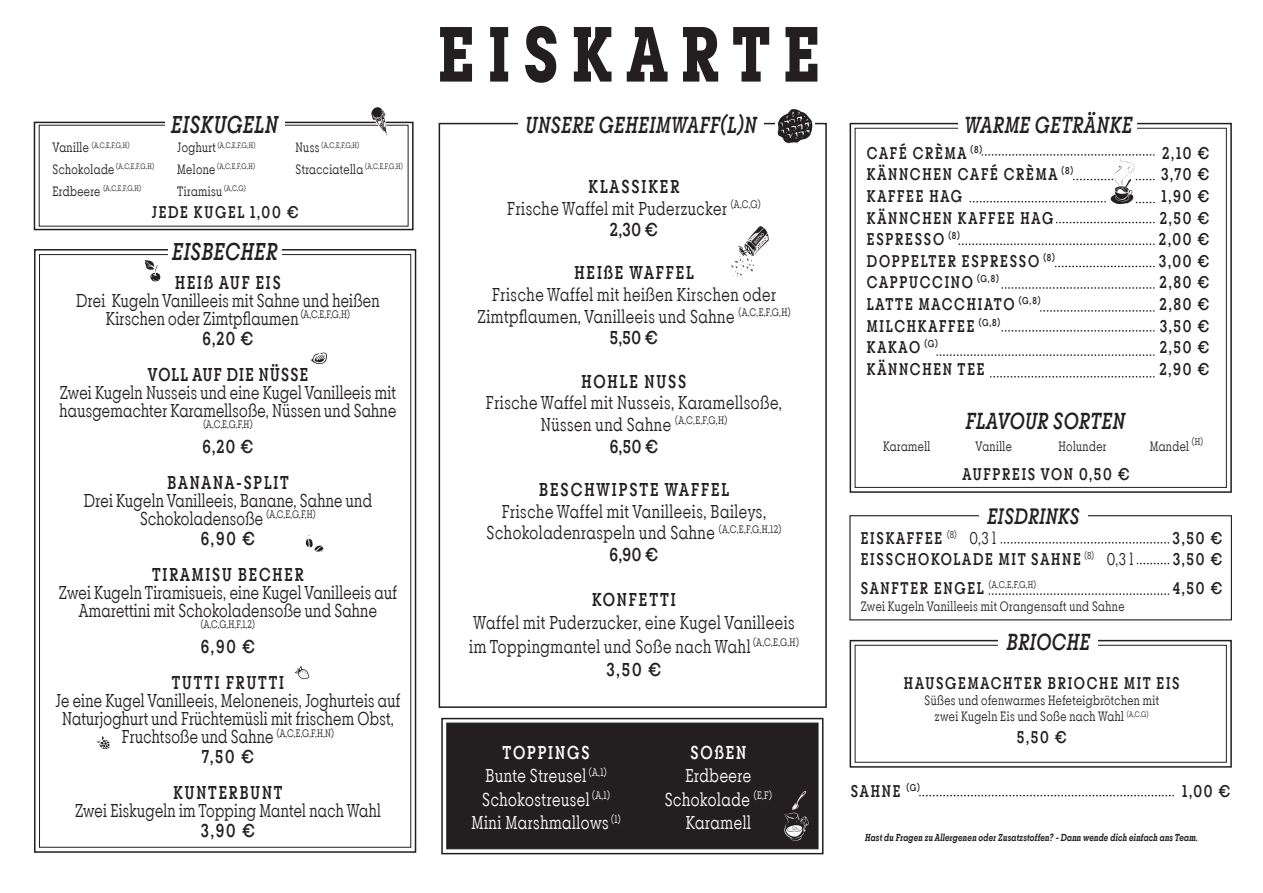
<style>
.page{position:relative;width:1263px;height:893px;background:#fff}
.page>*{position:absolute;margin:0;border:0;box-sizing:border-box;transform-origin:0 0}
.t1{font:700 82.5px "Breton";letter-spacing:.2em;color:#231f20;scale:.82 1}
.t2{font:italic 500 25.95px "Breton";letter-spacing:.035em;color:#231f20;scale:.82 1}
.t3{font:italic 500 24.75px "Breton";letter-spacing:.035em;color:#231f20;scale:.82 1}
.t4{font:italic 500 23.7px "Breton";letter-spacing:.035em;color:#231f20;scale:.82 1}
.t5{font:19.8px/18px "Breton";letter-spacing:.02em;color:#231f20;text-align:center;scale:.8 1}
.t6{font:19.8px/21.6px "Breton";letter-spacing:.02em;color:#231f20;text-align:center;scale:.82 1}
.t7{font:19.8px/23.4px "Breton";letter-spacing:.035em;color:#fff;text-align:center;scale:.82 1}
.t8{font:500 19.8px/36px "Breton";letter-spacing:.12em;color:#231f20;text-align:center;scale:.8 1}
.t9{font:500 19.8px "Breton";letter-spacing:.12em;color:#231f20;scale:.82 1}
.t10{font:500 19.8px/36px "Breton";letter-spacing:.08em;color:#231f20;text-align:center;scale:.8 1}
.t11{font:500 19.8px "Breton";letter-spacing:.12em;color:#fff;scale:.82 1}
.t12{font:500 18px/21.6px "Breton";letter-spacing:.12em;color:#231f20;scale:.82 1}
.t13{font:14.4px/16.2px "Breton";letter-spacing:.035em;color:#231f20;text-align:center;scale:.82 1}
.t14{font:11.55px "Breton";color:#231f20;scale:.8 1}
.t15{font:italic 600 10.8px "Breton";letter-spacing:.035em;color:#231f20;scale:.82 1}
.t16{font:10.5px "Breton";color:#231f20;scale:.82 1}
.t17{font:8.4px "Breton";color:#231f20;scale:.82 1}
.s1{font-size:14.4px}
.s2{font-weight:500}
.s3{font-weight:400}
.s4{font-weight:500;font-size:18px}
</style>
<div class="page">
<div style="left:849px;top:515px;width:383px;height:105px;border:1px solid #231f20"></div>
<div style="left:979px;top:503px;width:108px;height:32px;background:#fff"></div>
<div style="left:441px;top:718px;width:382px;height:136px;border:2px solid #231f20"></div>
<div style="left:446px;top:723px;width:372px;height:126px;background:#231f20;border:1px solid #231f20"></div>
<div style="left:34px;top:249px;width:382px;height:604px;border:2px solid #231f20"></div>
<div style="left:850px;top:123px;width:382px;height:370px;border:2px solid #231f20"></div>
<div style="left:168px;top:244px;width:114px;height:15px;background:#fff"></div>
<div style="left:958px;top:120px;width:179px;height:13px;background:#fff"></div>
<svg style="left:1001px;top:542px;width:168px;height:2px"></svg>
<svg style="left:1137px;top:563px;width:32px;height:1px"></svg>
<svg style="left:989px;top:593px;width:180px;height:2px"></svg>
<svg style="left:96px;top:736px;width:14px;height:13px"></svg>
<svg style="left:145px;top:260px;width:16px;height:21px"></svg>
<svg style="left:311px;top:353px;width:16px;height:11px"></svg>
<svg style="left:306px;top:535px;width:17px;height:17px"></svg>
<div style="left:34px;top:122px;width:380px;height:108px;border:2px solid #231f20"></div>
<div style="left:165px;top:114px;width:120px;height:23px;background:#fff"></div>
<svg style="left:371px;top:107px;width:16px;height:28px"></svg>
<svg style="left:295px;top:666px;width:14px;height:13px"></svg>
<svg style="left:731px;top:226px;width:38px;height:55px"></svg>
<svg style="left:784px;top:791px;width:25px;height:50px"></svg>
<div style="left:850px;top:640px;width:382px;height:128px;border:2px solid #231f20"></div>
<div style="left:855px;top:645px;width:372px;height:118px;border:1px solid #231f20"></div>
<div style="left:998px;top:637px;width:100px;height:13px;background:#fff"></div>
<svg style="left:1056px;top:222px;width:99px;height:1px"></svg>
<svg style="left:959px;top:243px;width:196px;height:2px"></svg>
<svg style="left:1055px;top:266px;width:100px;height:1px"></svg>
<svg style="left:1002px;top:287px;width:153px;height:2px"></svg>
<svg style="left:1041px;top:310px;width:114px;height:2px"></svg>
<svg style="left:1002px;top:330px;width:153px;height:2px"></svg>
<svg style="left:937px;top:354px;width:218px;height:2px"></svg>
<svg style="left:991px;top:376px;width:164px;height:2px"></svg>
<svg style="left:970px;top:154px;width:185px;height:51px"></svg>
<div style="left:439px;top:123px;width:388px;height:585px;border:2px solid #231f20"></div>
<div style="left:518px;top:120px;width:246px;height:13px;background:#fff"></div>
<div style="left:775px;top:118px;width:40px;height:14px;background:#fff"></div>
<svg style="left:777px;top:109px;width:35px;height:35px"></svg>
<svg style="left:920px;top:795px;width:254px;height:1px"></svg>
<p class="t17" style="left:53px;top:140px;width:95px"><span class="s1">Vanille</span> (A,C,E,F,G,H)</p>
<p class="t17" style="left:53px;top:161px;width:125px"><span class="s1">Schokolade</span> (A,C,E,F,G,H)</p>
<p class="t17" style="left:53px;top:183px;width:110px"><span class="s1">Erdbeere</span> (A,C,E,F,G,H)</p>
<h2 class="t2" style="left:171px;top:108px;width:131px">EISKUGELN</h2>
<p class="t17" style="left:177px;top:140px;width:97px"><span class="s1">Joghurt</span> (A,C,E,F,G,H)</p>
<p class="t17" style="left:177px;top:161px;width:96px"><span class="s1">Melone</span> (A,C,E,F,G,H)</p>
<p class="t13" style="left:177px;top:182px;width:85px">Tiramisu <sup>(A,C,G)</sup></p>
<p class="t17" style="left:296px;top:140px;width:79px"><span class="s1">Nuss</span> (A,C,E,F,G,H)</p>
<p class="t13" style="left:296px;top:161px;width:132px">Stracciatella <sup>(A,C,E,F,G,H)</sup></p>
<p class="t12" style="left:152px;top:201px;width:181px">JEDE KUGEL 1,00 €</p>
<h2 class="t2" style="left:172px;top:235px;width:130px">EISBECHER</h2>
<p class="t8" style="left:175px;top:264px;width:133px">HEIß AUF EIS</p>
<p class="t5" style="left:76px;top:291px;width:381px">Drei Kugeln Vanilleeis mit Sahne und heißen<br>Kirschen oder Zimtpflaumen <sup>(A,C,E,F,G,H)</sup></p>
<p class="t10" style="left:148px;top:320px;width:202px">6,20 €<br>VOLL AUF DIE NÜSSE</p>
<p class="t5" style="left:60px;top:383px;width:422px;text-align:left">Zwei Kugeln Nusseis und eine Kugel Vanilleeis mit hausgemachter Karamellsoße, Nüssen und Sahne</p>
<p class="t14" style="left:203px;top:417px;width:63px">(A,C,E,G,F,H)</p>
<p class="t8" style="left:167px;top:428px;width:153px">6,20 €<br>BANANA-SPLIT</p>
<p class="t5" style="left:84px;top:491px;width:362px">Drei Kugeln Vanilleeis, Banane, Sahne und<br>Schokoladensoße <sup>(A,C,E,G,F,H)</sup></p>
<p class="t8" style="left:152px;top:520px;width:191px">6,90 €<br>TIRAMISU BECHER</p>
<p class="t5" style="left:59px;top:583px;width:424px">Zwei Kugeln Tiramisueis, eine Kugel Vanilleeis auf<br>Amarettini mit Schokoladensoße und Sahne</p>
<p class="t14" style="left:201px;top:617px;width:69px">(A,C,G,H,F,1,2)</p>
<p class="t8" style="left:172px;top:628px;width:142px">6,90 €<br>TUTTI FRUTTI</p>
<p class="t5" style="left:55px;top:691px;width:433px">Je eine Kugel Vanilleeis, Meloneneis, Joghurteis auf<br>Naturjoghurt und Früchtemüsli mit frischem Obst,<br>Fruchtsoße und Sahne <sup>(A,C,E,G,F,H,N)</sup></p>
<p class="t8" style="left:174px;top:738px;width:138px">7,50 €<br>KUNTERBUNT</p>
<p class="t5" style="left:75px;top:801px;width:384px">Zwei Eiskugeln im Topping Mantel nach Wahl</p>
<p class="t8" style="left:201px;top:812px;width:69px">3,90 €</p>
<h1 class="t1" style="left:438px;top:-1px;width:467px">EISKARTE</h1>
<p class="t3" style="left:525px;top:110px;width:283px">UNSERE GEHEIMWAFF(L)N</p>
<p class="t6" style="left:507px;top:175px;width:310px"><span class="s2">KLASSIKER<br></span>Frische Waffel mit Puderzucker <sup>(A,C,G)<br></sup><span class="s2">2,30 €</span></p>
<p class="t9" style="left:574px;top:260px;width:147px">HEIßE WAFFEL</p>
<p class="t6" style="left:477px;top:283px;width:383px">Frische Waffel mit heißen Kirschen oder<br>Zimtpflaumen, Vanilleeis und Sahne <sup>(A,C,E,F,G,H)<br></sup><span class="s2">5,50 €</span></p>
<p class="t9" style="left:581px;top:368px;width:129px">HOHLE NUSS</p>
<p class="t6" style="left:486px;top:392px;width:362px">Frische Waffel mit Nusseis, Karamellsoße,<br>Nüssen und Sahne <sup>(A,C,E,F,G,H)<br></sup><span class="s2">6,50 €</span></p>
<p class="t9" style="left:539px;top:477px;width:233px">BESCHWIPSTE WAFFEL</p>
<p class="t6" style="left:487px;top:500px;width:361px">Frische Waffel mit Vanilleeis, Baileys,<br>Schokoladenraspeln und Sahne <sup>(A,C,E,F,G,H,12)<br></sup><span class="s2">6,90 €</span></p>
<p class="t9" style="left:592px;top:587px;width:103px">KONFETTI</p>
<p class="t6" style="left:469px;top:611px;width:403px;line-height:23.4px">Waffel mit Puderzucker, eine Kugel Vanilleeis im Toppingmantel und Soße nach Wahl <sup>(A,C,E,G,H)<br></sup><span class="s2">3,50 €</span></p>
<p class="t7" style="left:471px;top:740px;width:183px"><span class="s2">TOPPINGS<br></span>Bunte Streusel <sup>(A,1)<br></sup>Schokostreusel <sup>(A,1)<br></sup>Mini Marshmallows <sup>(1)</sup></p>
<p class="t11" style="left:690px;top:740px;width:70px">SOßEN</p>
<p class="t7" style="left:665px;top:764px;width:132px">Erdbeere<br>Schokolade <sup>(E,F)<br></sup>Karamell</p>
<p class="t3" style="left:964px;top:110px;width:206px">WARME GETRÄNKE</p>
<p class="t12" style="left:867px;top:141px;width:253px">CAFÉ CRÈMA <sup>(8)<br></sup>KÄNNCHEN CAFÉ CRÈMA <sup>(8)<br></sup>KAFFEE HAG<br>KÄNNCHEN KAFFEE HAG<br>ESPRESSO <sup>(8)<br></sup>DOPPELTER ESPRESSO <sup>(8)<br></sup>CAPPUCCINO <sup>(G,8)<br></sup>LATTE MACCHIATO <sup>(G,8)<br></sup>MILCHKAFFEE <sup>(G,8)<br></sup>KAKAO <sup>(G)<br></sup>KÄNNCHEN TEE</p>
<p class="t12" style="left:1159px;top:141px;width:63px;text-align:justify">2,10 € 3,70 € 1,90 € 2,50 € 2,00 € 3,00 € 2,80 € 2,80 € 3,50 € 2,50 € 2,90 €</p>
<p class="t3" style="left:966px;top:405px;width:196px">FLAVOUR SORTEN</p>
<p class="t12" style="left:962px;top:463px;width:206px">AUFPREIS VON 0,50 €</p>
<p class="t13" style="left:883px;top:438px;width:59px">Karamell</p>
<p class="t13" style="left:975px;top:438px;width:46px">Vanille</p>
<p class="t13" style="left:1150px;top:438px;width:67px">Mandel <sup>(H)</sup></p>
<p class="t13" style="left:1058px;top:438px;width:60px">Holunder</p>
<p class="t4" style="left:987px;top:501px;width:114px">EISDRINKS</p>
<p class="t12" style="left:861px;top:527px;width:166px">EISKAFFEE <sup>(8)</sup> <span class="s3">0,3 l</span></p>
<p class="t12" style="left:1173px;top:527px;width:62px">3,50 €</p>
<p class="t12" style="left:861px;top:548px;width:334px">EISSCHOKOLADE MIT SAHNE <sup>(8)</sup> <span class="s3">0,3 l</span></p>
<p class="t12" style="left:1173px;top:548px;width:62px">3,50 €</p>
<p class="t16" style="left:861px;top:578px;width:215px"><span class="s4">SANFTER ENGEL</span> (A,C,E,F,G,H)</p>
<p class="t12" style="left:1173px;top:577px;width:62px">4,50 €</p>
<p class="t13" style="left:861px;top:597px;width:323px">Zwei Kugeln Vanilleeis mit Orangensaft und Sahne</p>
<p class="t3" style="left:1007px;top:627px;width:103px">BRIOCHE</p>
<p class="t12" style="left:904px;top:672px;width:338px">HAUSGEMACHTER BRIOCHE MIT EIS</p>
<p class="t13" style="left:925px;top:692px;width:287px">Süßes und ofenwarmes Hefeteigbrötchen mit zwei Kugeln Eis und Soße nach Wahl <sup>(A,C,G)</sup></p>
<p class="t12" style="left:1017px;top:726px;width:62px">5,50 €</p>
<p class="t12" style="left:851px;top:780px;width:86px">SAHNE <sup>(G)</sup></p>
<p class="t12" style="left:1182px;top:780px;width:61px">1,00 €</p>
<p class="t15" style="left:865px;top:831px;width:407px">Hast du Fragen zu Allergenen oder Zusatzstoffen? - Dann wende dich einfach ans Team.</p>
</div>
